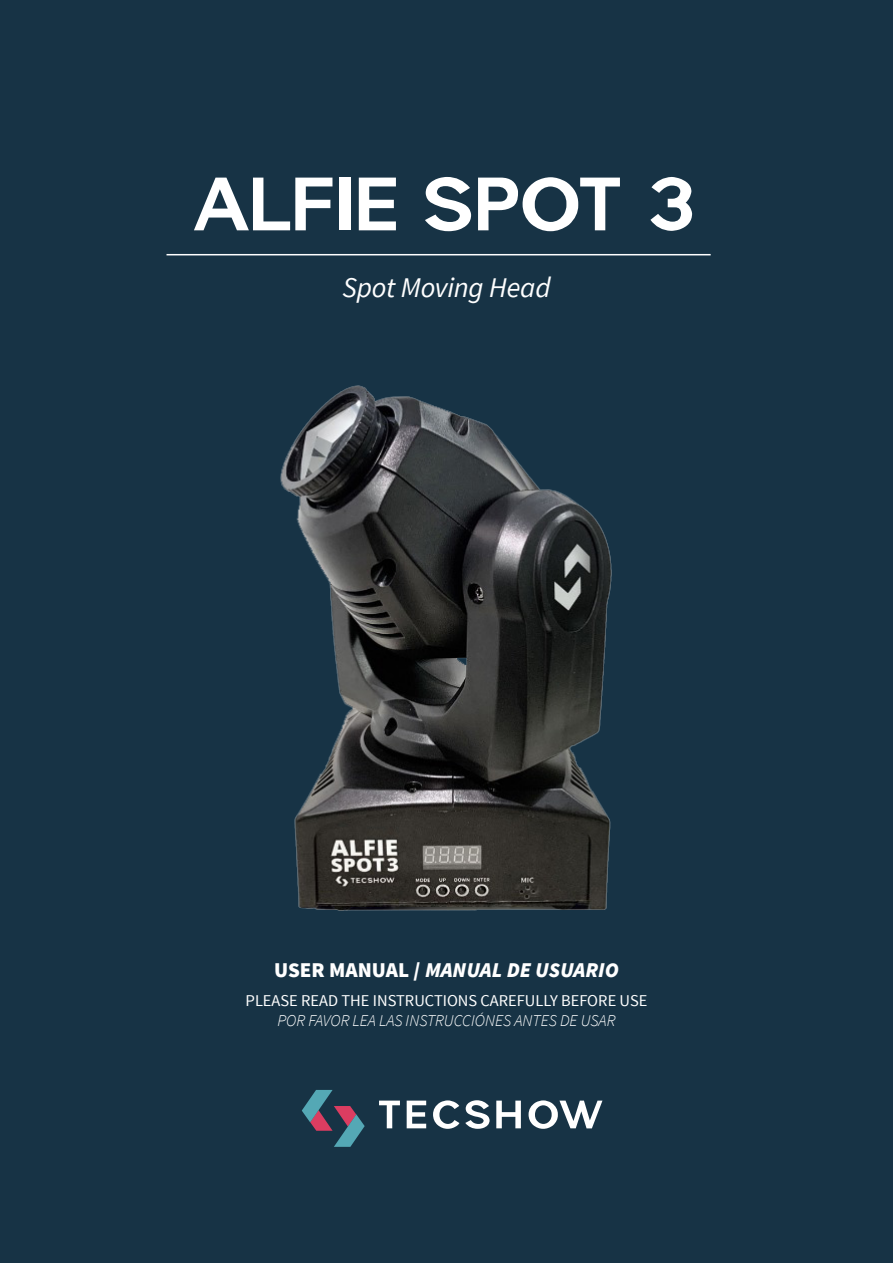
<style>
.page{position:relative;width:893px;height:1263px;background:#173345}
.page>*{position:absolute;margin:0;border:0;box-sizing:border-box;transform-origin:0 0}
.texto{font:90px "splekta";letter-spacing:-.005em;color:#fff}
.texto-2{font:italic 28.5px "Source Sans Pro";letter-spacing:-.01em;color:#fff}
.t1{font:italic 900 21px "Source Sans Pro";color:#fff}
.t2{font:16.5px "Source Sans Pro";color:#fff}
.t3{font:italic 300 16.5px "Source Sans Pro";color:#fff}
.s1{font-style:normal}
</style>
<div class="page">
<hr style="left:166px;top:254px;width:545px;height:1px;background:#fff">
<svg style="left:302px;top:1090px;width:63px;height:57px"></svg>
<svg style="left:379px;top:1100px;width:21px;height:28px"></svg>
<svg style="left:407px;top:1100px;width:19px;height:28px"></svg>
<svg style="left:433px;top:1100px;width:26px;height:29px"></svg>
<svg style="left:465px;top:1100px;width:25px;height:29px"></svg>
<svg style="left:496px;top:1100px;width:25px;height:28px"></svg>
<svg style="left:529px;top:1100px;width:73px;height:29px"></svg>
<img style="left:280px;top:385px;width:332px;height:526px">
<p class="texto" style="left:194px;top:161px;width:507px">ALFIE SPOT 3</p>
<p class="texto-2" style="left:342px;top:270px;width:210px">Spot Moving Head</p>
<p class="t1" style="left:274px;top:957px;width:346px"><span class="s1">USER MANUAL /</span> MANUAL DE USUARIO</p>
<p class="t2" style="left:246px;top:990px;width:403px">PLEASE READ THE INSTRUCTIONS CAREFULLY BEFORE USE</p>
<p class="t3" style="left:278px;top:1011px;width:339px">POR FAVOR LEA LAS INSTRUCCIÓNES ANTES DE USAR</p>
</div>
